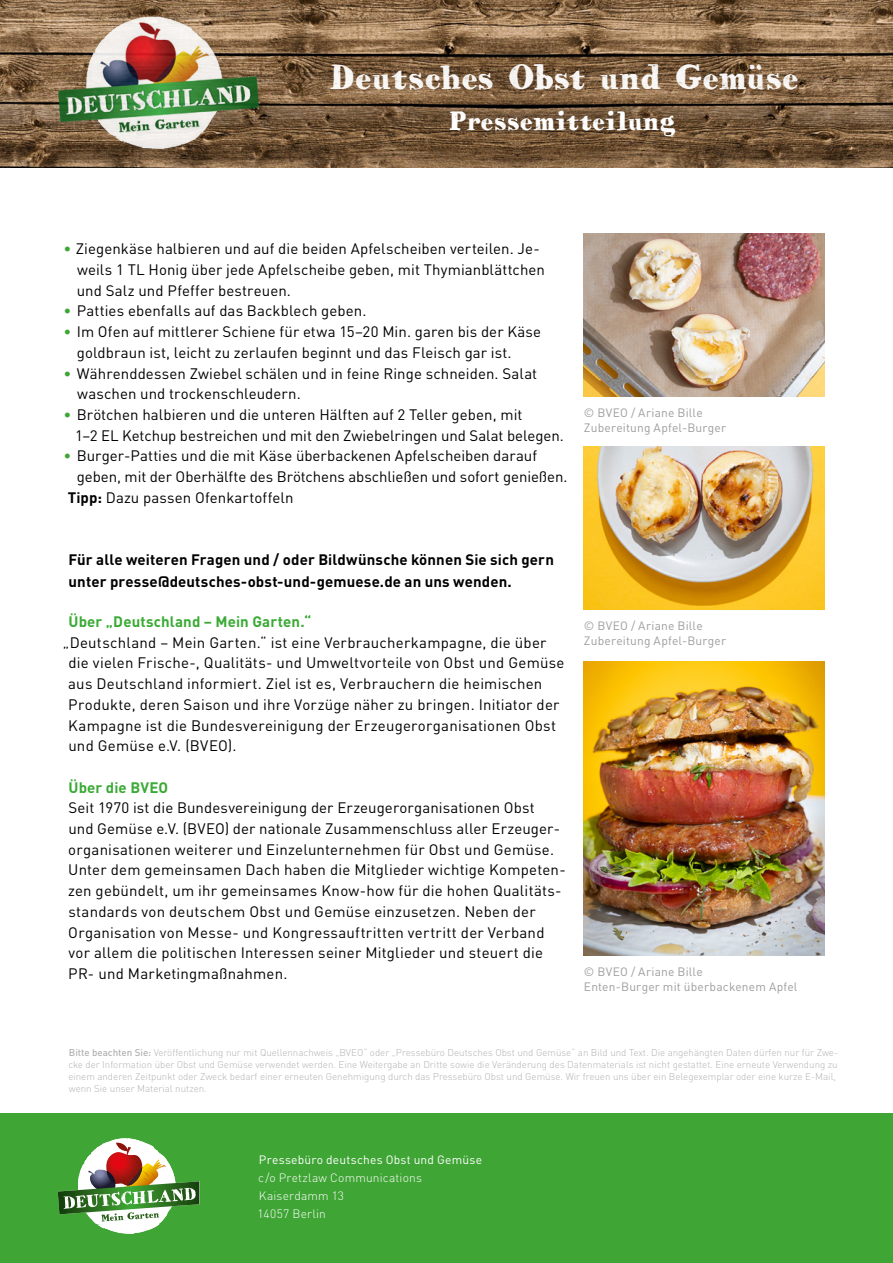
<style>
.page{position:relative;width:893px;height:1263px;background:#fff}
.page>*{position:absolute;margin:0;border:0;box-sizing:border-box;transform-origin:0 0}
.t1{font:34.5px "HVD Bodedo";color:#fff}
.t2{font:27px "HVD Bodedo";letter-spacing:-.005em;color:#fff}
.t3{font:15px/20.7px "DIN Pro";letter-spacing:.01em;color:#000}
.t4{font:700 15px/21.6px "DIN Pro";letter-spacing:.01em;color:#000}
.t5{font:700 15px "DIN Pro";letter-spacing:.005em;color:#3aaa35}
.t6{font:12px/15px "DIN Pro";letter-spacing:.015em;color:#9d9d9c}
.t7{font:300 12px/18px "DIN Pro";letter-spacing:.015em;color:#fff}
.t8{font:12px "DIN Pro";letter-spacing:.02em;color:#fff}
.t9{font:300 9.75px/12px "DIN Pro";color:#b3b2b2}
.s1{color:#3fa535}
.s2{font-weight:700}
.s3{font-weight:500}
</style>
<div class="page">
<img style="left:1px;top:0;width:517px;height:167px">
<img style="left:518px;top:0;width:374px;height:167px">
<img style="left:53px;top:9px;width:211px;height:151px">
<img style="left:584px;top:661px;width:241px;height:294px">
<img style="left:584px;top:446px;width:241px;height:163px">
<img style="left:584px;top:234px;width:241px;height:162px">
<div style="left:0;top:1114px;width:893px;height:149px;background:#3fa535"></div>
<svg style="left:58px;top:1138px;width:141px;height:96px"></svg>
<h1 class="t1" style="left:330px;top:55px;width:471px">Deutsches Obst und Gemüse</h1>
<h2 class="t2" style="left:450px;top:104px;width:228px">Pressemitteilung</h2>
<p class="t3" style="left:77px;top:237px;width:470px;text-indent:-14px"><span class="s1">•</span> Ziegenkäse halbieren und auf die beiden Apfelscheiben verteilen. Je&shy;weils 1 TL Honig über jede Apfelscheibe geben, mit Thymianblättchen und Salz und Pfeffer bestreuen.</p>
<p class="t3" style="left:63px;top:299px;width:305px"><span class="s1">•</span> Patties ebenfalls auf das Backblech geben.</p>
<p class="t3" style="left:77px;top:320px;width:466px;text-indent:-13px"><span class="s1">•</span> Im Ofen auf mittlerer Schiene für etwa 15–20 Min. garen bis der Käse goldbraun ist, leicht zu zerlaufen beginnt und das Fleisch gar ist.</p>
<p class="t3" style="left:77px;top:361px;width:462px;text-indent:-14px"><span class="s1">•</span> Währenddessen Zwiebel schälen und in feine Ringe schneiden. Salat waschen und trockenschleudern.</p>
<p class="t3" style="left:75px;top:403px;width:490px;text-indent:-12px"><span class="s1">•</span> Brötchen halbieren und die unteren Hälften auf 2 Teller geben, mit<br>1–2 EL Ketchup bestreichen und mit den Zwiebelringen und Salat belegen.</p>
<p class="t3" style="left:63px;top:444px;width:475px"><span class="s1">•</span> Burger-Patties und die mit Käse überbackenen Apfelscheiben darauf</p>
<p class="t3" style="left:77px;top:465px;width:492px">geben, mit der Oberhälfte des Brötchens abschließen und sofort genießen.</p>
<p class="t3" style="left:68px;top:485px;width:227px"><span class="s2">Tipp:</span> Dazu passen Ofenkartoffeln</p>
<p class="t6" style="left:584px;top:404px;width:144px">© BVEO / Ariane Bille<br>Zubereitung Apfel-Burger</p>
<p class="t4" style="left:69px;top:547px;width:487px">Für alle weiteren Fragen und / oder Bildwünsche können Sie sich gern unter presse@deutsches-obst-und-gemuese.de an uns wenden.</p>
<p class="t5" style="left:69px;top:609px;width:244px">Über „Deutschland – Mein Garten.“</p>
<p class="t3" style="left:68px;top:630px;width:498px;text-indent:-5px">„Deutschland – Mein Garten.“ ist eine Verbraucherkampagne, die über die vielen Frische-, Qualitäts- und Umweltvorteile von Obst und Gemüse aus Deutschland informiert. Ziel ist es, Verbrauchern die heimischen Produkte, deren Saison und ihre Vorzüge näher zu bringen. Initiator der Kampagne ist die Bundesvereinigung der Erzeugerorganisationen Obst und Gemüse e.V. (BVEO).</p>
<p class="t5" style="left:69px;top:775px;width:101px">Über die BVEO</p>
<p class="t3" style="left:68px;top:796px;width:499px">Seit 1970 ist die Bundesvereinigung der Erzeugerorganisationen Obst<br>und Gemüse e.V. (BVEO) der nationale Zusammenschluss aller Erzeuger-- organisationen weiterer und Einzelunternehmen für Obst und Gemüse.<br>Unter dem gemeinsamen Dach haben die Mitglieder wichtige Kompeten&shy;zen gebündelt, um ihr gemeinsames Know-how für die hohen Qualitäts&shy;standards von deutschem Obst und Gemüse einzusetzen. Neben der Organisation von Messe- und Kongressauftritten vertritt der Verband vor allem die politischen Interessen seiner Mitglieder und steuert die PR- und Marketingmaßnahmen.</p>
<p class="t6" style="left:584px;top:617px;width:144px">© BVEO / Ariane Bille<br>Zubereitung Apfel-Burger</p>
<p class="t6" style="left:584px;top:963px;width:215px">© BVEO / Ariane Bille<br>Enten-Burger mit überbackenem Apfel</p>
<p class="t9" style="left:68px;top:1046px;width:771px"><span class="s3">Bitte beachten Sie:</span> Veröffentlichung nur mit Quellennachweis „BVEO“ oder „Pressebüro Deutsches Obst und Gemüse“ an Bild und Text. Die angehängten Daten dürfen nur für Zwe&shy;cke der Information über Obst und Gemüse verwendet werden. Eine Weitergabe an Dritte sowie die Veränderung des Datenmaterials ist nicht gestattet. Eine erneute Verwendung zu einem anderen Zeitpunkt oder Zweck bedarf einer erneuten Genehmigung durch das Pressebüro Obst und Gemüse. Wir freuen uns über ein Belegexemplar oder eine kurze E-Mail, wenn Sie unser Material nutzen.</p>
<p class="t8" style="left:259px;top:1150px;width:225px">Pressebüro deutsches Obst und Gemüse</p>
<p class="t7" style="left:257px;top:1167px;width:166px">c/o Pretzlaw Communications<br>Kaiserdamm 13<br>14057 Berlin</p>
</div>
